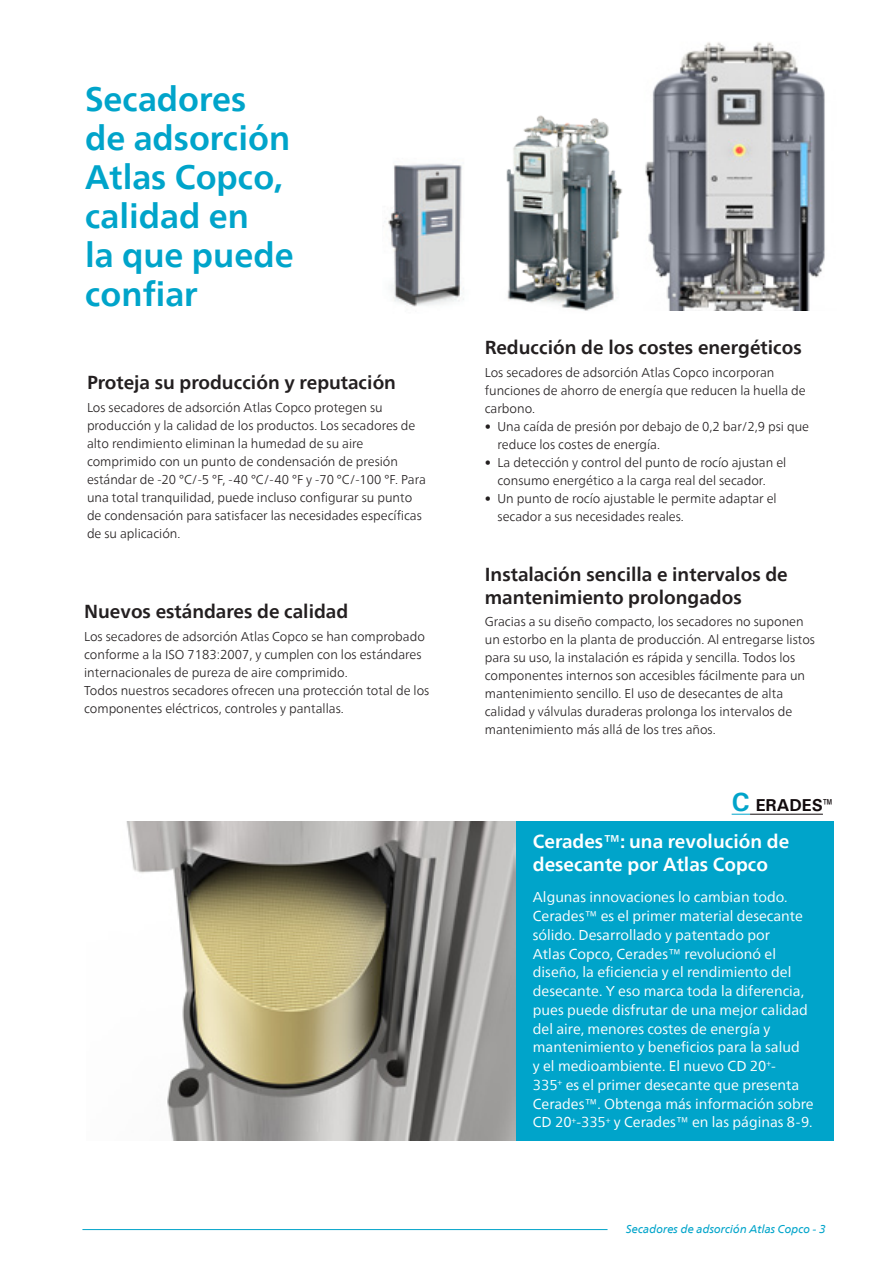
<style>
.page{position:relative;width:893px;height:1263px;background:#fff}
.page>*{position:absolute;margin:0;border:0;box-sizing:border-box;transform-origin:0 0}
.t1{font:700 33.75px/39px "Neue Frutiger World";color:#00a4ca}
.t2{font:700 18.75px/22.5px "Neue Frutiger World";color:#231f20}
.t3{font:700 18.75px/22.5px "Neue Frutiger World";color:#fff}
.t4{font:700 17.25px "Univers";color:#110a0c}
.t5{font:14.25px/18.8px "Neue Frutiger World";color:#fff}
.t6{font:300 12.75px/18px "Neue Frutiger World";color:#231f20}
.t7{font:italic 11.25px "Neue Frutiger World";color:#00a4ca}
.s1{font-size:26.25px;color:#00a4ca}
</style>
<div class="page">
<hr style="left:82px;top:1229px;width:525px;height:1px;background:#00a4ca">
<img style="left:126px;top:821px;width:390px;height:319px">
<div style="left:516px;top:821px;width:318px;height:319px;background:#00a4ca"></div>
<svg style="left:732px;top:814px;width:18px;height:1px"></svg>
<hr style="left:750px;top:814px;width:73px;height:1px;background:#110a0c">
<img style="left:645px;top:42px;width:180px;height:268px">
<img style="left:384px;top:163px;width:80px;height:144px">
<img style="left:506px;top:115px;width:116px;height:196px">
<h1 class="t1" style="left:85px;top:79px;width:210px">Secadores de adsorción<br>Atlas Copco, calidad en<br>la que puede confiar</h1>
<h2 class="t2" style="left:87px;top:371px;width:311px">Proteja su producción y reputación</h2>
<p class="t6" style="left:87px;top:398px;width:340px">Los secadores de adsorción Atlas Copco protegen su producción y la calidad de los productos. Los secadores de alto rendimiento eliminan la humedad de su aire comprimido con un punto de condensación de presión estándar de -20 °C/-5 °F, -40 °C/-40 °F y -70 °C/-100 °F. Para una total tranquilidad, puede incluso configurar su punto de condensación para satisfacer las necesidades específicas de su aplicación.</p>
<h2 class="t2" style="left:84px;top:600px;width:266px">Nuevos estándares de calidad</h2>
<p class="t6" style="left:84px;top:627px;width:347px">Los secadores de adsorción Atlas Copco se han comprobado conforme a la ISO 7183:2007, y cumplen con los estándares internacionales de pureza de aire comprimido.<br>Todos nuestros secadores ofrecen una protección total de los componentes eléctricos, controles y pantallas.</p>
<h2 class="t2" style="left:485px;top:336px;width:319px">Reducción de los costes energéticos</h2>
<p class="t6" style="left:485px;top:363px;width:323px">Los secadores de adsorción Atlas Copco incorporan funciones de ahorro de energía que reducen la huella de carbono.</p>
<p class="t6" style="left:498px;top:417px;width:313px;text-indent:-13px">• Una caída de presión por debajo de 0,2 bar/2,9 psi que reduce los costes de energía.</p>
<p class="t6" style="left:498px;top:453px;width:290px;text-indent:-13px">• La detección y control del punto de rocío ajustan el consumo energético a la carga real del secador.</p>
<p class="t6" style="left:498px;top:489px;width:281px;text-indent:-13px">• Un punto de rocío ajustable le permite adaptar el secador a sus necesidades reales.</p>
<h2 class="t2" style="left:485px;top:563px;width:304px">Instalación sencilla e intervalos de mantenimiento prolongados</h2>
<p class="t6" style="left:485px;top:613px;width:332px">Gracias a su diseño compacto, los secadores no suponen un estorbo en la planta de producción. Al entregarse listos para su uso, la instalación es rápida y sencilla. Todos los componentes internos son accesibles fácilmente para un mantenimiento sencillo. El uso de desecantes de alta calidad y válvulas duraderas prolonga los intervalos de mantenimiento más allá de los tres años.</p>
<h3 class="t4" style="left:732px;top:794px;width:103px"><span class="s1">C</span> ERADES™</h3>
<h2 class="t3" style="left:533px;top:830px;width:258px">Cerades™: una revolución de desecante por Atlas Copco</h2>
<p class="t5" style="left:533px;top:888px;width:282px">Algunas innovaciones lo cambian todo.<br>Cerades™ es el primer material desecante sólido. Desarrollado y patentado por<br>Atlas Copco, Cerades™ revolucionó el diseño, la eficiencia y el rendimiento del desecante. Y eso marca toda la diferencia, pues puede disfrutar de una mejor calidad del aire, menores costes de energía y mantenimiento y beneficios para la salud<br>y el medioambiente. El nuevo CD 20<sup>+</sup>-<br>335<sup>+</sup> es el primer desecante que presenta Cerades™. Obtenga más información sobre CD 20<sup>+</sup>-335<sup>+</sup> y Cerades™ en las páginas 8-9.</p>
<p class="t7" style="left:626px;top:1220px;width:201px">Secadores de adsorción Atlas Copco - 3</p>
</div>
